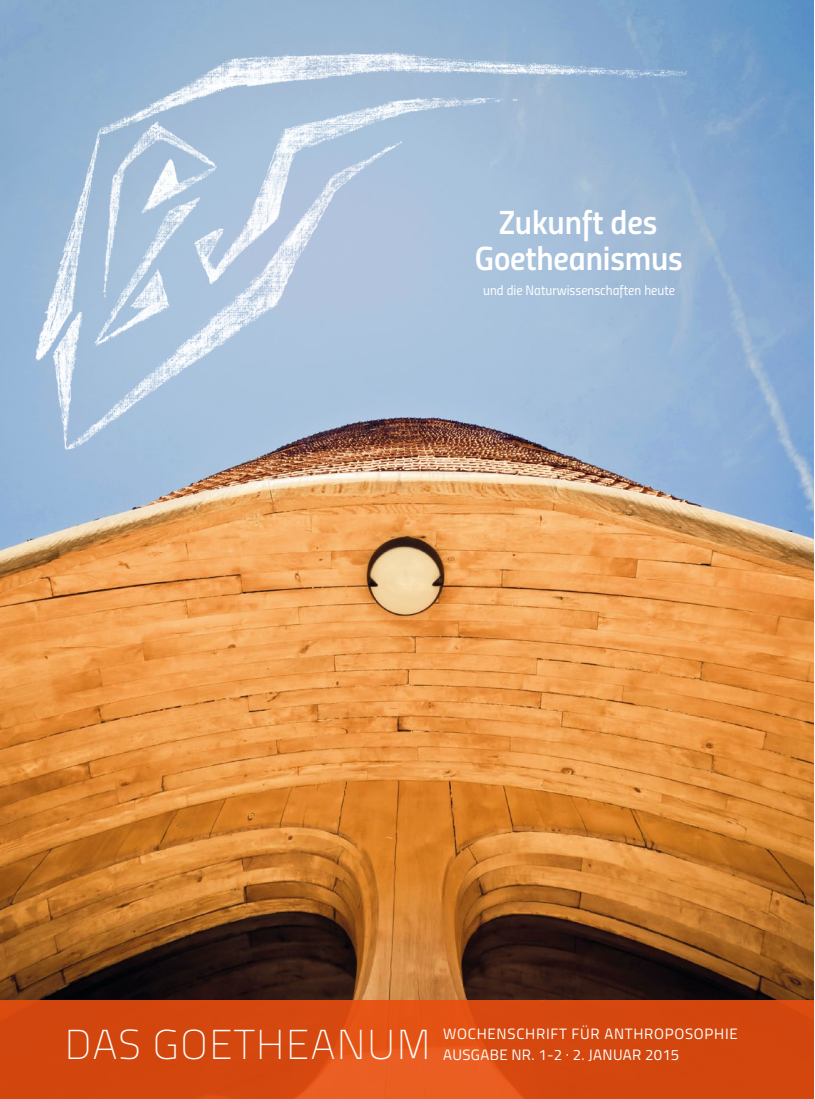
<style>
.page{position:relative;width:815px;height:1099px;background:#fff}
.page>*{position:absolute;margin:0;border:0;box-sizing:border-box;transform-origin:0 0}
.t1{font:41.75px "Titillium Title 20";letter-spacing:.02em;color:#fff}
.t2{font:33.75px/36.2px "Titillium Semibold Upright";letter-spacing:-.005em;color:#fff;text-align:center}
.t3{font:15px/20.2px "Titillium";letter-spacing:.05em;color:#fff}
.t4{font:13.75px "Titillium Regular Upright";color:#fff}
</style>
<div class="page">
<img style="left:0;top:1px;width:814px;height:999px">
<svg style="left:0;top:1000px;width:814px;height:98px;background:#d74a11"></svg>
<img style="left:30px;top:35px;width:656px;height:420px">
<h2 class="t2" style="left:475px;top:202px;width:209px">Zukunft des<br>Goetheanismus</h2>
<p class="t4" style="left:483px;top:280px;width:193px">und die Naturwissenschaften heute</p>
<h1 class="t1" style="left:64px;top:1017px;width:368px">DAS GOETHEANUM</h1>
<p class="t3" style="left:443px;top:1023px;width:296px">WOCHENSCHRIFT FÜR ANTHROPOSOPHIE<br>AUSGABE NR. 1-2 · 2. JANUAR 2015</p>
</div>
